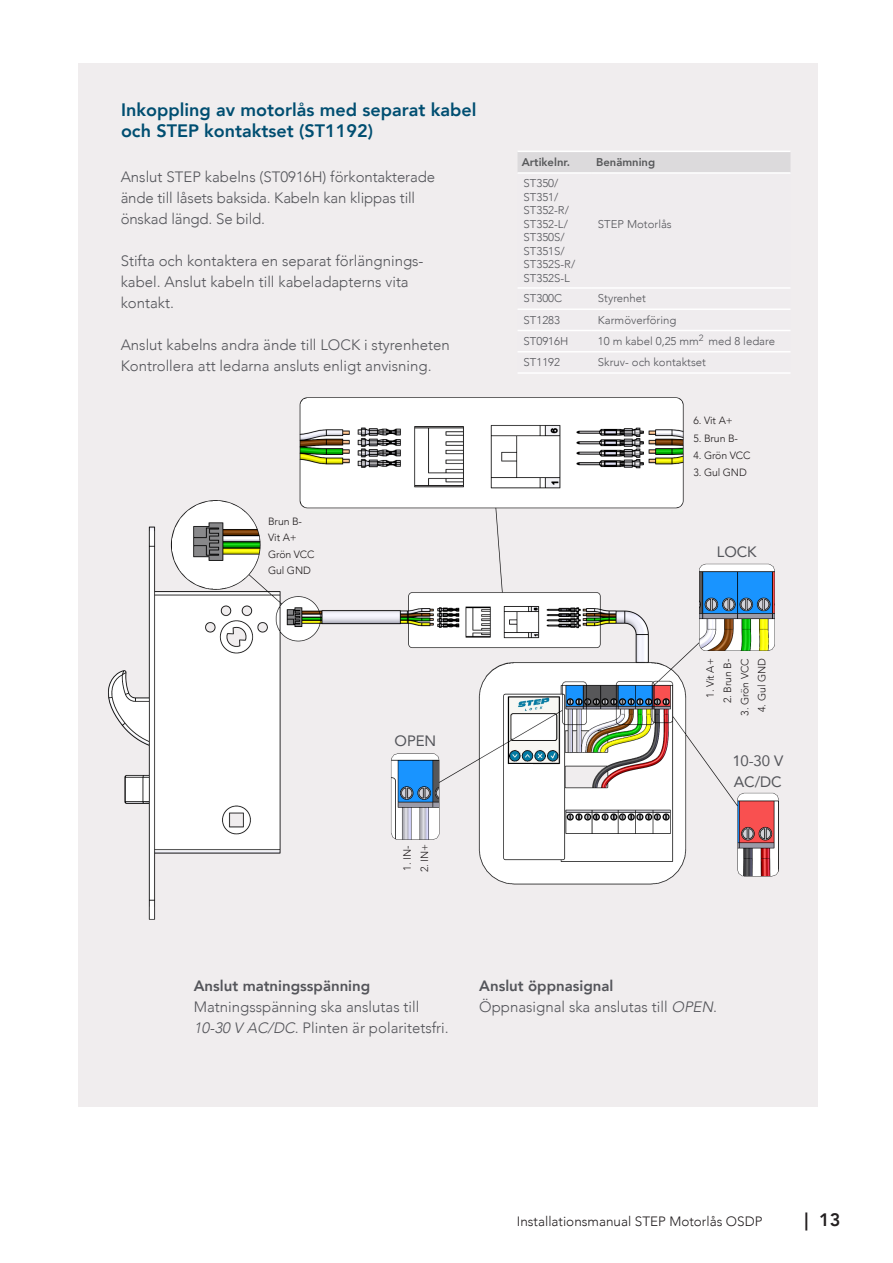
<style>
.page{position:relative;width:893px;height:1263px;background:#fff}
.page>*{position:absolute;margin:0;border:0;box-sizing:border-box;transform-origin:0 0}
.t1{font:800 18px "Avenir LT Com";color:#004e71}
.t2{font:800 18px "Avenir LT Com";color:#231f20}
.t3{font:300 15px/21px "Avenir LT Com";color:#54555a}
.t4{font:800 15px "Avenir LT Com";color:#54555a}
.t5{font:15px "Avenir LT Com";letter-spacing:-.01em;color:#54555a}
.t6{font:300 13.5px "Avenir LT Com";color:#231f20}
.Tabell_bröd{font:300 11.25px/13.5px "Avenir LT Com";color:#54555a}
.Tabell_rubrik{font:800 11.25px "Avenir LT Com";color:#57585a}
.t7{font:300 10.5px "Avenir LT Com";letter-spacing:-.01em;color:#231f20}
.s1{font-style:italic}
</style>
<div class="page">
<div style="left:78px;top:63px;width:739px;height:1044px;background:#f0edee"></div>
<div style="left:518px;top:152px;width:272px;height:20px;background:#dcdadc"></div>
<hr style="left:517px;top:151px;width:75px;height:1px;background:#fff">
<hr style="left:592px;top:151px;width:198px;height:1px;background:#fff">
<hr style="left:517px;top:172px;width:75px;height:2px;background:#fff">
<hr style="left:517px;top:287px;width:75px;height:2px;background:#fff">
<hr style="left:592px;top:172px;width:198px;height:2px;background:#fff">
<hr style="left:592px;top:287px;width:198px;height:2px;background:#fff">
<hr style="left:517px;top:308px;width:75px;height:2px;background:#fff">
<hr style="left:592px;top:308px;width:198px;height:2px;background:#fff">
<hr style="left:517px;top:330px;width:75px;height:1px;background:#fff">
<hr style="left:592px;top:330px;width:198px;height:1px;background:#fff">
<hr style="left:517px;top:351px;width:75px;height:1px;background:#fff">
<hr style="left:592px;top:351px;width:198px;height:1px;background:#fff">
<img style="left:108px;top:372px;width:682px;height:548px">
<div style="left:509px;top:764px;width:24px;height:23px;background:#fff"></div>
<p class="t1" style="left:121px;top:99px;width:357px">Inkoppling av motorlås med separat kabel</p>
<p class="t1" style="left:121px;top:120px;width:254px">och STEP kontaktset (ST1192)</p>
<p class="t3" style="left:121px;top:166px;width:316px">Anslut STEP kabelns (ST0916H) förkontakterade ände till låsets baksida. Kabeln kan klippas till önskad längd. Se bild.</p>
<p class="t3" style="left:121px;top:250px;width:304px">Stifta och kontaktera en separat förlängnings-</p>
<p class="t3" style="left:121px;top:271px;width:290px">kabel. Anslut kabeln till kabeladapterns vita</p>
<p class="t3" style="left:121px;top:292px;width:55px">kontakt.</p>
<p class="t3" style="left:121px;top:334px;width:330px">Anslut kabelns andra ände till LOCK i styrenheten<br>Kontrollera att ledarna ansluts enligt anvisning.</p>
<p class="t7" style="left:268px;top:515px;width:35px">Brun B-</p>
<p class="t7" style="left:268px;top:531px;width:30px">Vit A+</p>
<p class="t7" style="left:268px;top:548px;width:48px">Grön VCC</p>
<p class="t7" style="left:268px;top:564px;width:44px">Gul GND</p>
<p class="t5" style="left:395px;top:732px;width:43px">OPEN</p>
<p class="t7" style="left:401px;top:871px;width:26px;rotate:-90deg">1. IN-</p>
<p class="t7" style="left:418px;top:872px;width:30px;rotate:-90deg">2. IN+</p>
<p class="Tabell_rubrik" style="left:522px;top:156px;width:50px">Artikelnr.</p>
<p class="Tabell_rubrik" style="left:596px;top:156px;width:60px">Benämning</p>
<p class="Tabell_bröd" style="left:523px;top:177px;width:47px">ST350/<br>ST351/<br>ST352-R/<br>ST352-L/<br>ST350S/<br>ST351S/</p>
<p class="Tabell_bröd" style="left:523px;top:258px;width:53px">ST352S-R/<br>ST352S-L</p>
<p class="Tabell_bröd" style="left:598px;top:217px;width:75px">STEP Motorlås</p>
<p class="Tabell_bröd" style="left:523px;top:292px;width:40px">ST300C</p>
<p class="Tabell_bröd" style="left:598px;top:292px;width:50px">Styrenhet</p>
<p class="Tabell_bröd" style="left:523px;top:313px;width:38px">ST1283</p>
<p class="Tabell_bröd" style="left:598px;top:313px;width:80px">Karmöverföring</p>
<p class="Tabell_bröd" style="left:523px;top:334px;width:46px">ST0916H</p>
<p class="Tabell_bröd" style="left:598px;top:334px;width:179px">10 m kabel 0,25 mm<sup>2</sup> med 8 ledare</p>
<p class="Tabell_bröd" style="left:523px;top:356px;width:38px">ST1192</p>
<p class="Tabell_bröd" style="left:598px;top:356px;width:110px">Skruv- och kontaktset</p>
<p class="t7" style="left:693px;top:414px;width:41px">6. Vit A+</p>
<p class="t7" style="left:693px;top:432px;width:46px">5. Brun B-</p>
<p class="t7" style="left:693px;top:449px;width:59px">4. Grön VCC</p>
<p class="t7" style="left:693px;top:466px;width:55px">3. Gul GND</p>
<p class="t5" style="left:717px;top:543px;width:41px">LOCK</p>
<p class="t7" style="left:704px;top:698px;width:41px;rotate:-90deg">1. Vit A+</p>
<p class="t7" style="left:721px;top:703px;width:46px;rotate:-90deg">2. Brun B-</p>
<p class="t7" style="left:738px;top:716px;width:59px;rotate:-90deg">3. Grön VCC</p>
<p class="t7" style="left:756px;top:712px;width:55px;rotate:-90deg">4. Gul GND</p>
<p class="t5" style="left:732px;top:751px;width:52px">10-30 V</p>
<p class="t5" style="left:734px;top:772px;width:49px">AC/DC</p>
<p class="t4" style="left:194px;top:977px;width:178px">Anslut matningsspänning</p>
<p class="t3" style="left:194px;top:996px;width:256px">Matningsspänning ska anslutas till<br><span class="s1">10-30 V AC/DC</span>. Plinten är polaritetsfri.</p>
<p class="t4" style="left:479px;top:977px;width:136px">Anslut öppnasignal</p>
<p class="t3" style="left:479px;top:996px;width:239px">Öppnasignal ska anslutas till <span class="s1">OPEN</span>.</p>
<p class="t6" style="left:517px;top:1213px;width:247px">Installationsmanual STEP Motorlås OSDP</p>
<p class="t2" style="left:805px;top:1208px;width:37px">| 13</p>
</div>
